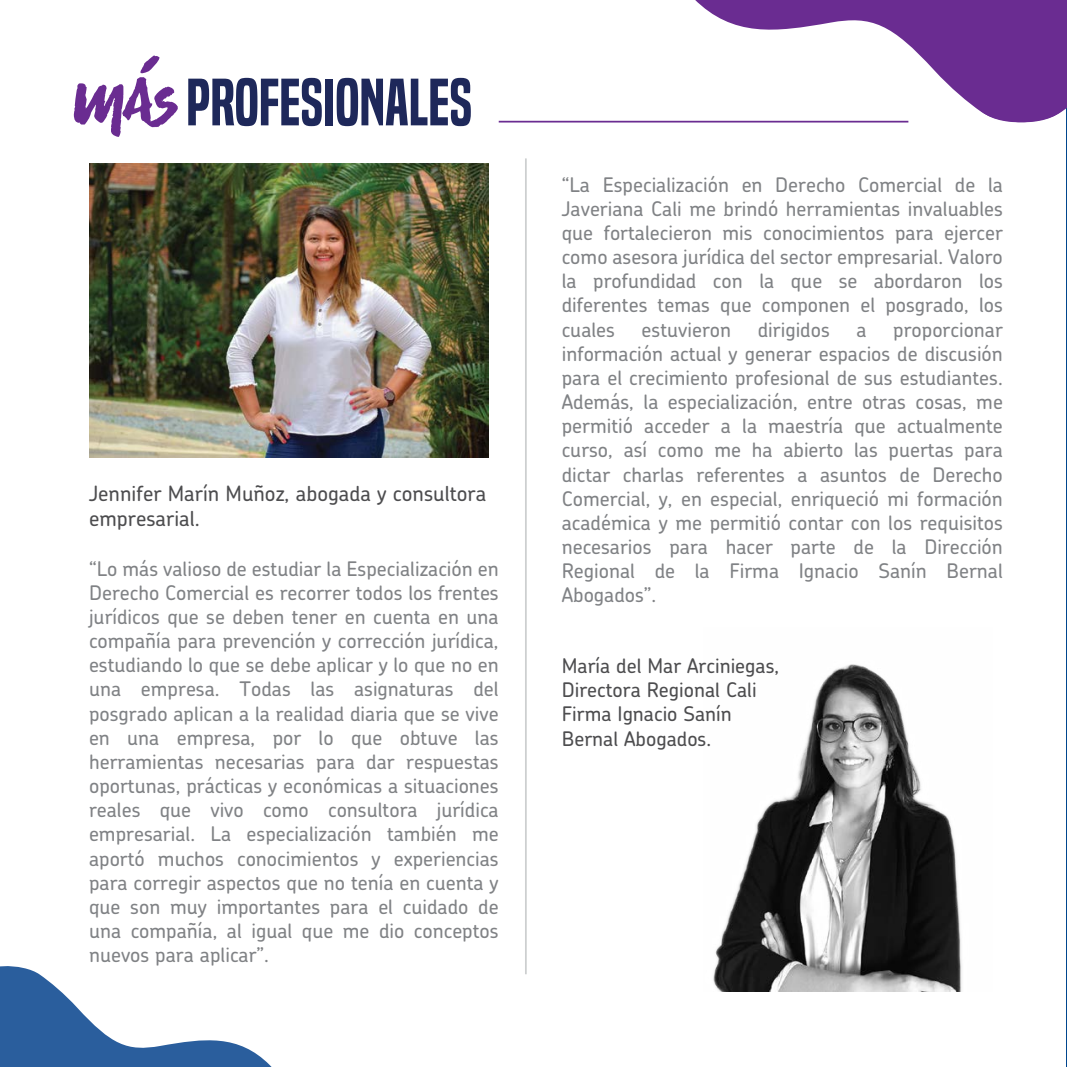
<style>
.page{position:relative;width:1067px;height:1067px;background:#fff}
.page>*{position:absolute;margin:0;border:0;box-sizing:border-box;transform-origin:0 0}
.t1{font:61.6px "Built Titling Sb";color:#1e285a}
.t2{font:500 21px/25.2px "Chevin";color:#4d4d4f}
.t3{font:500 20.12px/24.2px "Chevin";color:#808285;text-align:justify}
.t4{font:500 20.12px/24.2px "Chevin";color:#4d4d4f}
</style>
<div class="page">
<hr style="left:1066px;top:0;width:1px;height:1067px;background:#00468e">
<svg style="left:0;top:966px;width:272px;height:101px"></svg>
<svg style="left:74px;top:55px;width:104px;height:82px"></svg>
<svg style="left:679px;top:0;width:297px;height:123px"></svg>
<div style="left:976px;top:0;width:91px;height:123px;background:#6a2c91"></div>
<hr style="left:499px;top:121px;width:409px;height:1px;background:#6a2c91">
<hr style="left:525px;top:158px;width:2px;height:816px;background:#cdcfd0">
<img style="left:713px;top:664px;width:249px;height:327px">
<img style="left:89px;top:164px;width:399px;height:294px">
<h1 class="t1" style="left:186px;top:66px;width:287px">PROFESIONALES</h1>
<p class="t2" style="left:89px;top:480px;width:399px">Jennifer Marín Muñoz, abogada y consultora empresarial.</p>
<p class="t3" style="left:89px;top:556px;width:411px">“Lo más valioso de estudiar la Especialización en Derecho Comercial es recorrer todos los frentes jurídicos que se deben tener en cuenta en una compañía para prevención y corrección jurídica, estudiando lo que se debe aplicar y lo que no en una empresa. Todas las asignaturas del posgrado aplican a la realidad diaria que se vive en una empresa, por lo que obtuve las herramientas necesarias para dar respuestas oportunas, prácticas y económicas a situaciones reales que vivo como consultora jurídica empresarial. La especialización también me aportó muchos conocimientos y experiencias para corregir aspectos que no tenía en cuenta y que son muy importantes para el cuidado de una compañía, al igual que me dio conceptos nuevos para aplicar”.</p>
<p class="t3" style="left:562px;top:172px;width:443px">“La Especialización en Derecho Comercial de la Javeriana Cali me brindó herramientas invaluables que fortalecieron mis conocimientos para ejercer como asesora jurídica del sector empresarial. Valoro la profundidad con la que se abordaron los diferentes temas que componen el posgrado, los cuales</p>
<p class="t3" style="left:641px;top:317px;width:91px">estuvieron</p>
<p class="t3" style="left:757px;top:317px;width:74px">dirigidos</p>
<p class="t3" style="left:856px;top:317px;width:12px">a</p>
<p class="t3" style="left:562px;top:317px;width:443px;text-indent:331px">proporcionar información actual y generar espacios de discusión para el crecimiento profesional de sus estudiantes.<br>Además, la especialización, entre otras cosas, me permitió acceder a la maestría que actualmente curso, así como me ha abierto las puertas para dictar charlas referentes a asuntos de Derecho Comercial, y, en especial, enriqueció mi formación académica y me permitió contar con los requisitos necesarios para hacer parte de la Dirección Regional de la Firma Ignacio Sanín Bernal Abogados”.</p>
<p class="t4" style="left:562px;top:653px;width:219px">María del Mar Arciniegas,<br>Directora Regional Cali<br>Firma Ignacio Sanín<br>Bernal Abogados.</p>
</div>
